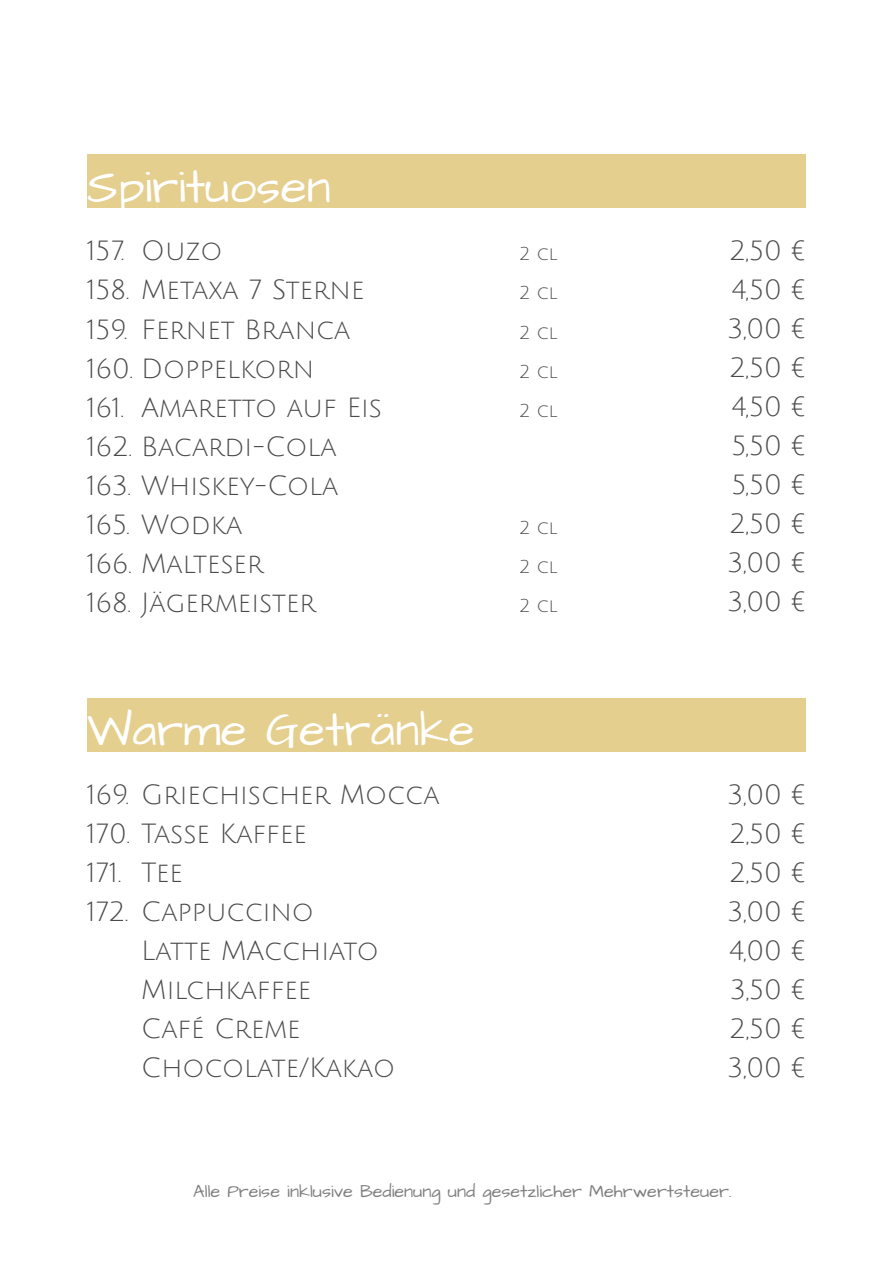
<style>
.page{position:relative;width:893px;height:1263px;background:#fff}
.page>*{position:absolute;margin:0;border:0;box-sizing:border-box;transform-origin:0 0}
.t1{font:48px "Architects Daughter";color:#fff}
.t2{font:27px/39px "Julius Sans One";color:#4a4a49;text-align:justify}
.t3{font:18px "Architects Daughter";color:#818080}
.t4{font:18px "Julius Sans One";color:#4a4a49}
</style>
<div class="page">
<div style="left:87px;top:154px;width:719px;height:53px;background:#e5cf8f"></div>
<div style="left:87px;top:698px;width:719px;height:53px;background:#e5cf8f"></div>
<h1 class="t1" style="left:87px;top:154px;width:245px">Spirituosen</h1>
<p class="t2" style="left:87px;top:232px;width:137px">157. Ouzo</p>
<p class="t4" style="left:519px;top:245px;width:40px">2 cl</p>
<p class="t2" style="left:87px;top:271px;width:279px">158. Metaxa 7 Sterne</p>
<p class="t4" style="left:519px;top:284px;width:40px">2 cl</p>
<p class="t2" style="left:87px;top:310px;width:265px">159. Fernet Branca</p>
<p class="t4" style="left:519px;top:323px;width:40px">2 cl</p>
<p class="t2" style="left:87px;top:349px;width:228px">160. Doppelkorn</p>
<p class="t4" style="left:519px;top:362px;width:40px">2 cl</p>
<p class="t2" style="left:87px;top:388px;width:296px">161. Amaretto auf Eis</p>
<p class="t4" style="left:519px;top:401px;width:40px">2 cl</p>
<p class="t2" style="left:87px;top:427px;width:252px">162. Bacardi-Cola 163. Whiskey-Cola 165. Wodka</p>
<p class="t4" style="left:519px;top:518px;width:40px">2 cl</p>
<p class="t2" style="left:87px;top:544px;width:178px">166. Malteser</p>
<p class="t4" style="left:519px;top:557px;width:40px">2 cl</p>
<p class="t2" style="left:87px;top:583px;width:230px">168. Jägermeister</p>
<p class="t4" style="left:519px;top:596px;width:40px">2 cl</p>
<h1 class="t1" style="left:87px;top:698px;width:389px">Warme Getränke</h1>
<p class="t2" style="left:87px;top:776px;width:354px">169. Griechischer Mocca</p>
<p class="t2" style="left:87px;top:815px;width:221px">170. Tasse Kaffee</p>
<p class="t2" style="left:87px;top:854px;width:97px">171. Tee</p>
<p class="t2" style="left:87px;top:893px;width:228px">172. Cappuccino</p>
<p class="t2" style="left:141px;top:932px;width:239px">Latte MAcchiato</p>
<p class="t2" style="left:141px;top:971px;width:172px">Milchkaffee</p>
<p class="t2" style="left:141px;top:1010px;width:161px">Café Creme</p>
<p class="t2" style="left:141px;top:1049px;width:255px">Chocolate/Kakao</p>
<p class="t2" style="left:728px;top:232px;width:80px">2,50 € 4,50 € 3,00 € 2,50 € 4,50 € 5,50 € 5,50 € 2,50 € 3,00 € 3,00 €</p>
<p class="t2" style="left:728px;top:776px;width:80px">3,00 € 2,50 € 2,50 € 3,00 € 4,00 € 3,50 € 2,50 € 3,00 €</p>
<p class="t3" style="left:193px;top:1179px;width:540px">Alle Preise inklusive Bedienung und gesetzlicher Mehrwertsteuer.</p>
</div>
